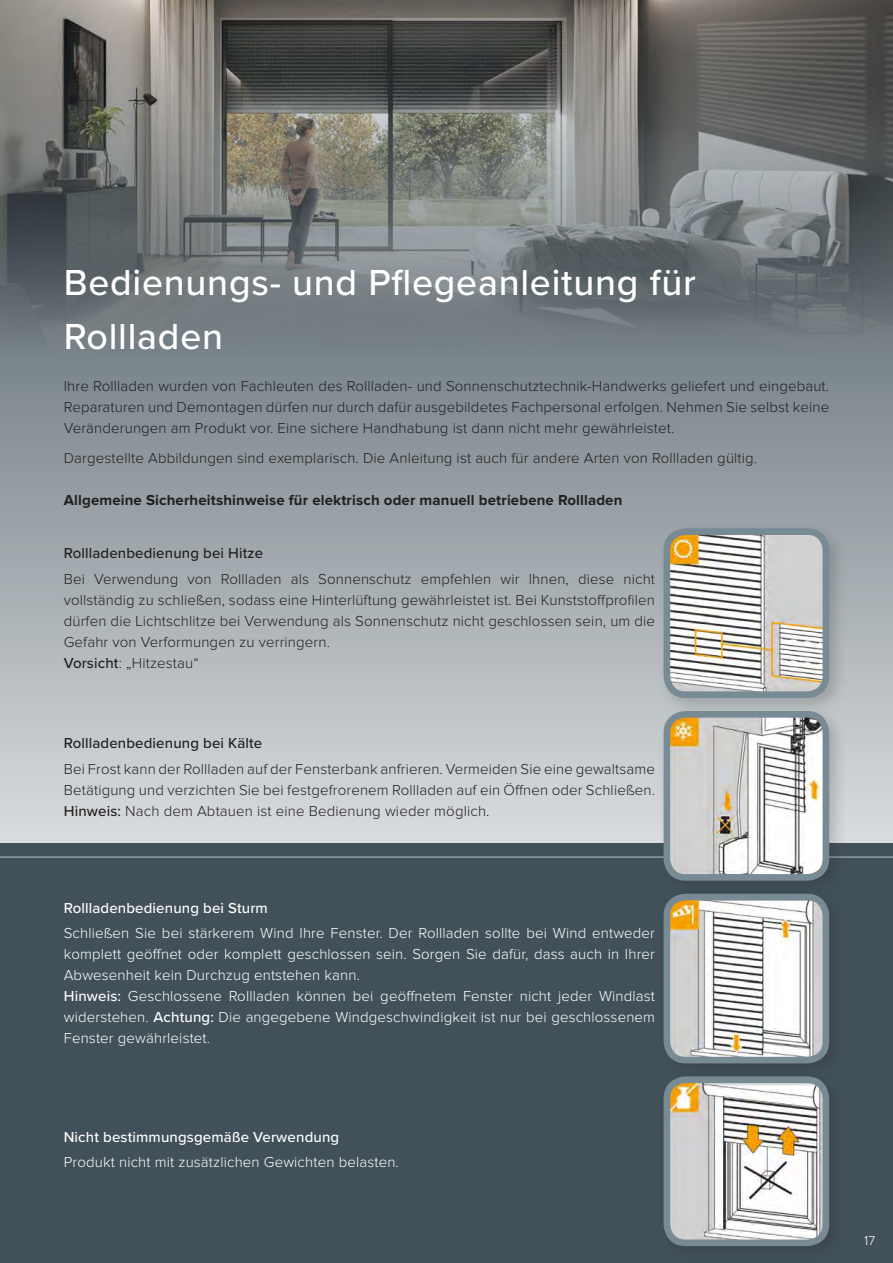
<style>
.page{position:relative;width:893px;height:1263px;background:#fff}
.page>*{position:absolute;margin:0;border:0;box-sizing:border-box;transform-origin:0 0}
.t1{font:500 37.5px/54px "Proxima Nova";letter-spacing:.02em;color:#fff}
.t2{font:300 15px/21px "Proxima Nova";letter-spacing:.01em;color:#231f20;text-align:justify}
.t3{font:300 15px/21px "Proxima Nova";letter-spacing:.01em;color:#fff;text-align:justify}
.t4{font:700 15px "Proxima Nova";letter-spacing:.01em;color:#231f20}
.t5{font:500 15px "Proxima Nova";letter-spacing:.01em;color:#fff}
.t6{font:500 15px "Proxima Nova";letter-spacing:.01em;color:#231f20}
.t7{font:300 13.5px "Proxima Nova";color:#fff}
.s1{font-weight:500}
</style>
<div class="page">
<svg style="left:0;top:357px;width:893px;height:486px;background:#a7aeb2"></svg>
<div style="left:0;top:843px;width:893px;height:420px;background:#425159"></div>
<hr style="left:0;top:856px;width:893px;height:2px;background:#9aa9b2">
<img style="left:0;top:0;width:893px;height:357px">
<img style="left:0;top:0;width:1px;height:253px">
<div style="left:657px;top:522px;width:191px;height:195px;background:#231f20;opacity:.2"></div>
<img style="left:667px;top:532px;width:159px;height:163px">
<div style="left:664px;top:528px;width:165px;height:170px;border:7px solid #788a94;border-radius:19px"></div>
<div style="left:657px;top:704px;width:191px;height:195px;background:#231f20;opacity:.2"></div>
<img style="left:667px;top:714px;width:159px;height:163px">
<div style="left:664px;top:711px;width:165px;height:170px;border:7px solid #788a94;border-radius:19px"></div>
<div style="left:657px;top:887px;width:191px;height:195px;background:#404e56"></div>
<img style="left:672px;top:902px;width:149px;height:153px">
<div style="left:664px;top:894px;width:165px;height:169px;border:7px solid #788a94;border-radius:19px"></div>
<img style="left:672px;top:1084px;width:153px;height:156px">
<div style="left:664px;top:1076px;width:165px;height:170px;border:7px solid #788a94;border-radius:19px"></div>
<p class="t1" style="left:64px;top:254px;width:634px">Bedienungs- und Pflegeanleitung für<br>Rollladen</p>
<p class="t2" style="left:64px;top:376px;width:767px">Ihre Rollladen wurden von Fachleuten des Rollladen- und Sonnenschutztechnik-Handwerks geliefert und eingebaut.<br>Reparaturen und Demontagen dürfen nur durch dafür ausgebildetes Fachpersonal erfolgen. Nehmen Sie selbst keine Veränderungen am Produkt vor. Eine sichere Handhabung ist dann nicht mehr gewährleistet.</p>
<p class="t2" style="left:64px;top:448px;width:695px">Dargestellte Abbildungen sind exemplarisch. Die Anleitung ist auch für andere Arten von Rollladen gültig.</p>
<p class="t4" style="left:64px;top:493px;width:560px">Allgemeine Sicherheitshinweise für elektrisch oder manuell betriebene Rollladen</p>
<p class="t6" style="left:64px;top:542px;width:201px">Rollladenbedienung bei Hitze</p>
<p class="t2" style="left:64px;top:569px;width:593px">Bei Verwendung von Rollladen als Sonnenschutz empfehlen wir Ihnen, diese nicht vollständig zu schließen, sodass eine Hinterlüftung gewährleistet ist. Bei Kunststoffprofilen dürfen die Lichtschlitze bei Verwendung als Sonnenschutz nicht geschlossen sein, um die Gefahr von Verformungen zu verringern.</p>
<p class="t2" style="left:64px;top:653px;width:137px"><span class="s1">Vorsicht</span>: „Hitzestau“</p>
<p class="t6" style="left:64px;top:732px;width:200px">Rollladenbedienung bei Kälte</p>
<p class="t2" style="left:64px;top:759px;width:593px">Bei Frost kann der Rollladen auf der Fensterbank anfrieren. Vermeiden Sie eine gewaltsame<br>Betätigung und verzichten Sie bei festgefrorenem Rollladen auf ein Öffnen oder Schließen.</p>
<p class="t2" style="left:64px;top:801px;width:427px"><span class="s1">Hinweis:</span> Nach dem Abtauen ist eine Bedienung wieder möglich.</p>
<p class="t5" style="left:64px;top:897px;width:206px">Rollladenbedienung bei Sturm</p>
<p class="t3" style="left:64px;top:923px;width:593px">Schließen Sie bei stärkerem Wind Ihre Fenster. Der Rollladen sollte bei Wind entweder komplett geöffnet oder komplett geschlossen sein. Sorgen Sie dafür, dass auch in Ihrer Abwesenheit kein Durchzug entstehen kann.</p>
<p class="t3" style="left:64px;top:986px;width:593px"><span class="s1">Hinweis:</span> Geschlossene Rollladen können bei geöffnetem Fenster nicht jeder Windlast widerstehen. <span class="s1">Achtung:</span> Die angegebene Windgeschwindigkeit ist nur bei geschlossenem Fenster gewährleistet.</p>
<p class="t5" style="left:64px;top:1125px;width:277px">Nicht bestimmungsgemäße Verwendung</p>
<p class="t3" style="left:64px;top:1152px;width:337px">Produkt nicht mit zusätzlichen Gewichten belasten.</p>
<p class="t7" style="left:864px;top:1234px;width:13px">17</p>
</div>
